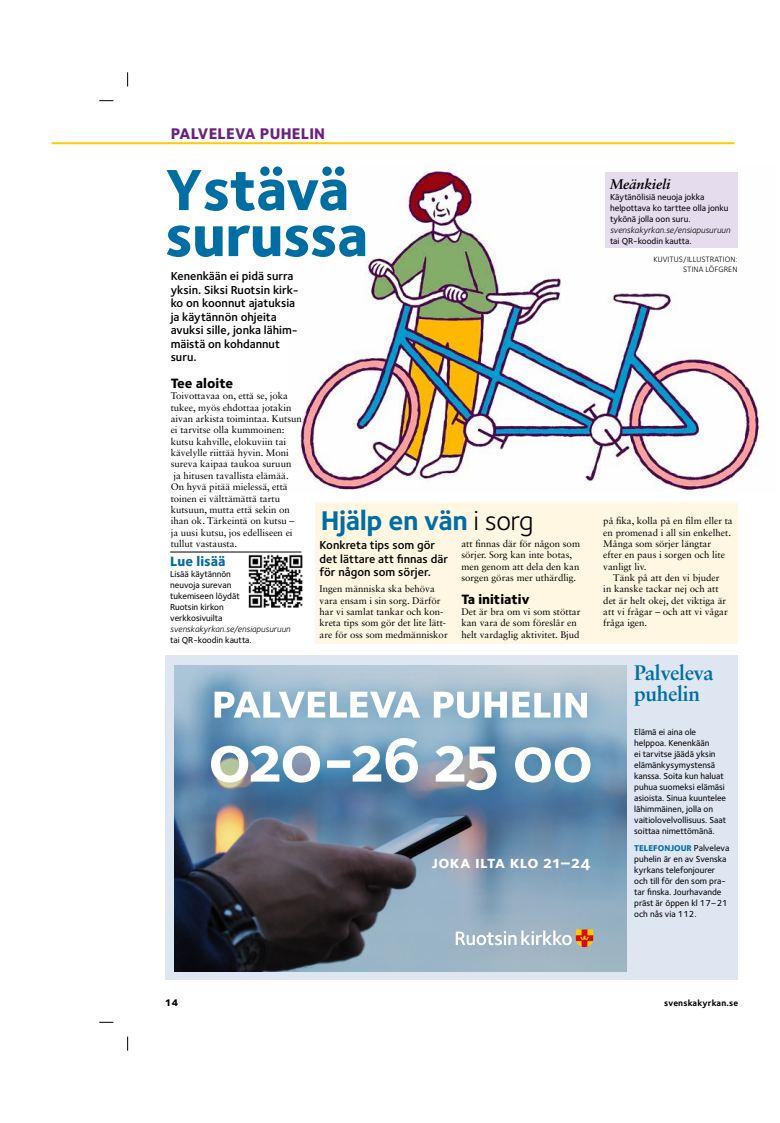
<style>
.page{position:relative;width:780px;height:1123px;background:#fff}
.page>*{position:absolute;margin:0;border:0;box-sizing:border-box;transform-origin:0 0}
.t1{font:800 60px/46px "Foundry Sterling";letter-spacing:-.015em;color:#006da3}
.t2{font:700 28px "Foundry Sterling";letter-spacing:-.015em;color:#006da3}
.t3{font:700 21px/21px "Sabon LT Std";letter-spacing:-.015em;color:#006da3}
.t4{font:17.2px "Foundry Sterling Bold Expert";letter-spacing:.02em;color:#fff}
.t5{font:800 16px "Foundry Sterling";letter-spacing:.01em;color:#6c217e}
.t6{font:800 14px "Foundry Sterling";color:#000}
.t7{font:italic 700 14px "Sabon LT Std";letter-spacing:-.01em;color:#000}
.t8{font:800 14px "Foundry Sterling";color:#006da3}
.t9{font:600 12px/13.5px "Foundry Sterling";color:#000}
.t10{font:800 10px "Foundry Sterling";color:#000}
.t11{font:9.6px/11.3px "Sabon LT Std";color:#000}
.t12{font:500 9px/11px "Foundry Sterling";color:#000}
.t13{font:italic 9px "Foundry Sterling";color:#000}
.t14{font:700 9px "Foundry Sterling";letter-spacing:.015em;color:#000}
.t15{font:800 8.7px "Foundry Sterling";color:#006da3}
.t16{font:8px/10px "Foundry Sterling";letter-spacing:.01em;color:#000;text-align:right}
.s1{font-weight:400;color:#000}
.s2{font-weight:500;font-size:9px;color:#000}
</style>
<div class="page">
<svg style="left:99px;top:100px;width:14px;height:1px"></svg>
<svg style="left:99px;top:1022px;width:14px;height:1px"></svg>
<svg style="left:127px;top:72px;width:1px;height:14px"></svg>
<svg style="left:127px;top:1036px;width:1px;height:14px"></svg>
<img style="left:297px;top:170px;width:463px;height:321px">
<img style="left:248px;top:554px;width:55px;height:54px">
<div style="left:165px;top:655px;width:572px;height:324px;background:#dee6f2"></div>
<hr style="left:52px;top:142px;width:682px;height:2px;background:#fc0">
<div style="left:315px;top:502px;width:422px;height:141px;background:#fff7e2"></div>
<img style="left:175px;top:665px;width:451px;height:306px">
<svg style="left:455px;top:929px;width:138px;height:18px"></svg>
<div style="left:185px;top:665px;width:431px;height:151px;background:#006da3;opacity:.7"></div>
<svg style="left:211px;top:738px;width:379px;height:52px"></svg>
<svg style="left:214px;top:691px;width:373px;height:27px"></svg>
<div style="left:605px;top:172px;width:132px;height:76px;background:#e5dcee"></div>
<hr style="left:170px;top:552px;width:131px;height:1px;background:#000">
<h3 class="t5" style="left:171px;top:124px;width:156px">PALVELEVA PUHELIN</h3>
<h1 class="t1" style="left:165px;top:165px;width:205px">Ystävä surussa</h1>
<p class="t9" style="left:171px;top:269px;width:130px">Kenenkään ei pidä surra yksin. Siksi Ruotsin kirk&shy;ko on koonnut ajatuksia ja käytännön ohjeita avuksi sille, jonka lähim&shy;mäistä on kohdannut suru.</p>
<h3 class="t6" style="left:171px;top:374px;width:64px">Tee aloite</h3>
<p class="t11" style="left:171px;top:390px;width:133px">Toivottavaa on, että se, joka tukee, myös ehdottaa jotakin aivan arkista toimintaa. Kutsun ei tarvitse olla kummoinen: kutsu kahville, elokuviin tai kävelylle riittää hyvin. Moni sureva kaipaa taukoa suruun<br>ja hitusen tavallista elämää.<br>On hyvä pitää mielessä, että toinen ei välttämättä tartu kutsuun, mutta että sekin on ihan ok. Tärkeintä on kutsu – ja uusi kutsu, jos edelliseen ei tullut vastausta.</p>
<h3 class="t8" style="left:170px;top:553px;width:57px">Lue lisää</h3>
<p class="t12" style="left:170px;top:568px;width:71px">Lisää käytännön neuvoja surevan tukemiseen löydät<br>Ruotsin kirkon verkkosivuilta</p>
<p class="t13" style="left:170px;top:624px;width:122px">svenskakyrkan.se/ensiapusuruun</p>
<p class="t12" style="left:170px;top:634px;width:83px">tai QR-koodin kautta.</p>
<h2 class="t2" style="left:321px;top:503px;width:214px">Hjälp en vän <span class="s1">i sorg</span></h2>
<p class="t9" style="left:319px;top:538px;width:130px">Konkreta tips som gör det lättare att finnas där för någon som sörjer.</p>
<p class="t11" style="left:319px;top:583px;width:130px">Ingen människa ska behöva vara ensam i sin sorg. Därför har vi samlat tankar och kon&shy;kreta tips som gör det lite lätt&shy;are för oss som medmänniskor</p>
<p class="t11" style="left:461px;top:538px;width:120px">att finnas där för någon som sörjer. Sorg kan inte botas, men genom att dela den kan sorgen göras mer uthärdlig.</p>
<h3 class="t6" style="left:461px;top:590px;width:69px">Ta initiativ</h3>
<p class="t11" style="left:461px;top:606px;width:121px">Det är bra om vi som stöttar kan vara de som föreslår en helt vardaglig aktivitet. Bjud</p>
<h3 class="t4" style="left:431px;top:851px;width:160px">joka ilta klo 21–24</h3>
<h3 class="t7" style="left:610px;top:175px;width:62px">Meänkieli</h3>
<p class="t12" style="left:610px;top:191px;width:120px">Käytänölisiä neuoja jokka helpottava ko tarttee olla jonku tykönä jolla oon suru.</p>
<p class="t13" style="left:610px;top:224px;width:122px">svenskakyrkan.se/ensiapusuruun</p>
<p class="t12" style="left:610px;top:235px;width:83px">tai QR-koodin kautta.</p>
<p class="t16" style="left:653px;top:254px;width:85px">KUVITUS/ILLUSTRATION:<br>STINA LÖFGREN</p>
<p class="t11" style="left:603px;top:515px;width:131px">på fika, kolla på en film eller ta en promenad i all sin enkelhet.<br>Många som sörjer längtar<br>efter en paus i sorgen och lite vanligt liv.</p>
<p class="t11" style="left:603px;top:572px;width:126px;text-indent:10px">Tänk på att den vi bjuder in kanske tackar nej och att det är helt okej, det viktiga är att vi frågar – och att vi vågar fråga igen.</p>
<h3 class="t3" style="left:634px;top:662px;width:81px">Palveleva puhelin</h3>
<p class="t12" style="left:634px;top:726px;width:93px">Elämä ei aina ole helppoa. Kenenkään<br>ei tarvitse jäädä yksin elämänkysymystensä kanssa. Soita kun haluat puhua suomeksi elämäsi asioista. Sinua kuuntelee lähimmäinen, jolla on vaitiolovelvollisuus. Saat soittaa nimettömänä.</p>
<p class="t15" style="left:634px;top:842px;width:97px">TELEFONJOUR <span class="s2">Palveleva</span></p>
<p class="t12" style="left:634px;top:853px;width:95px">puhelin är en av Svenska kyrkans telefonjourer och till för den som pra&shy;tar finska. Jourhavande präst är öppen kl 17–21 och nås via 112.</p>
<p class="t10" style="left:165px;top:996px;width:15px">14</p>
<p class="t14" style="left:664px;top:997px;width:75px">svenskakyrkan.se</p>
</div>
